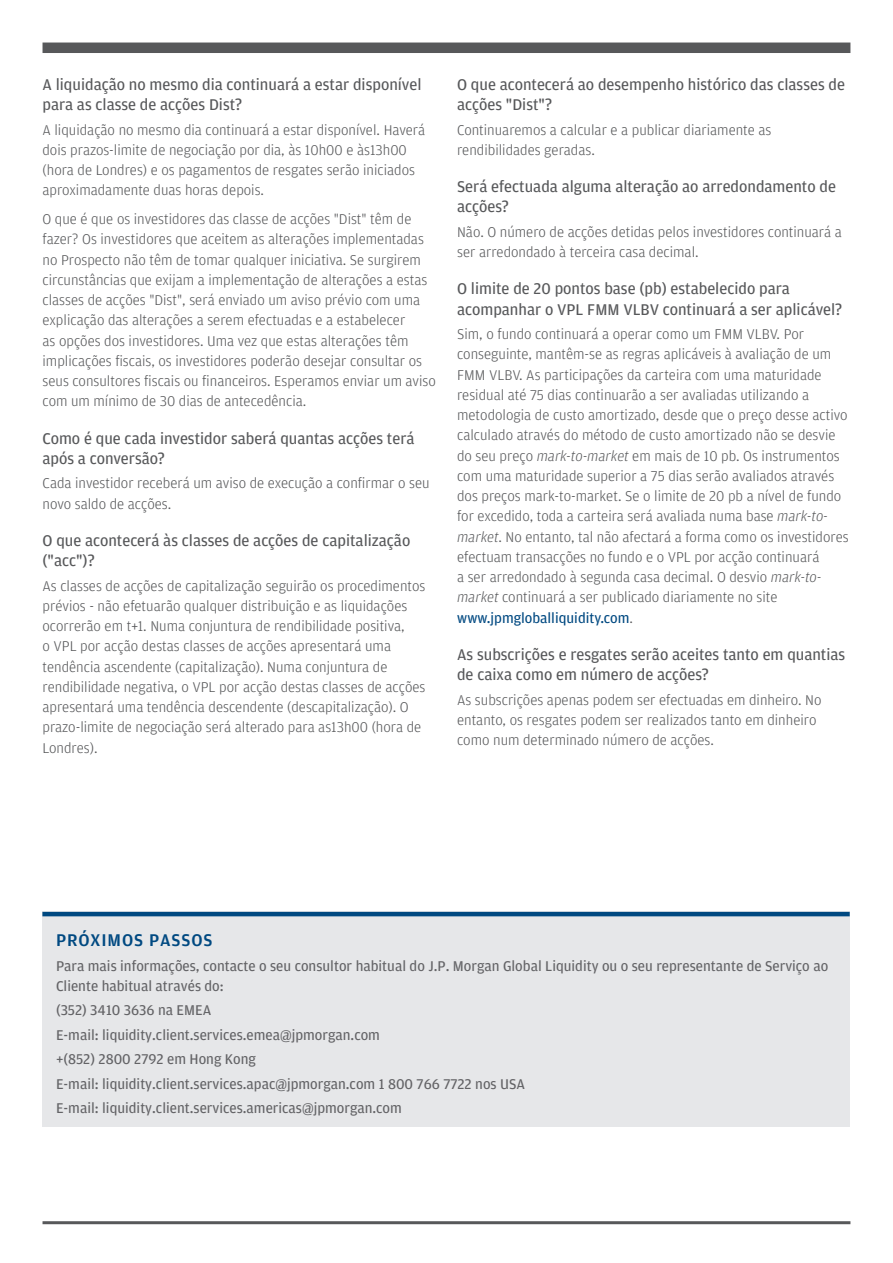
<style>
.page{position:relative;width:893px;height:1263px;background:#fff}
.page>*{position:absolute;margin:0;border:0;box-sizing:border-box;transform-origin:0 0}
.Next_Steps_Title{font:500 18px "Amplitude";letter-spacing:.05em;color:#004981}
.subhead{font:16.5px/20.2px "Amplitude";color:#57585a}
.Body_copy{font:300 15px/20.2px "Amplitude";color:#57585a}
.Next_Steps_Body_Copy{font:15px/20.2px "Amplitude";color:#636366}
.s1{font-style:italic}
.s2{font-weight:400;color:#004981}
</style>
<div class="page">
<hr style="left:43px;top:1221px;width:807px;height:3px;background:#57585a">
<div style="left:43px;top:43px;width:807px;height:10px;background:#57585a"></div>
<div style="left:43px;top:911px;width:807px;height:216px;background:#e6e7e9"></div>
<hr style="left:42px;top:912px;width:808px;height:4px;background:#004981">
<p class="subhead" style="left:43px;top:74px;width:380px">A liquidação no mesmo dia continuará a estar disponível para as classe de acções Dist?</p>
<p class="Body_copy" style="left:43px;top:119px;width:384px">A liquidação no mesmo dia continuará a estar disponível. Haverá dois prazos-limite de negociação por dia, às 10h00 e às13h00 (hora de Londres) e os pagamentos de resgates serão iniciados aproximadamente duas horas depois.</p>
<p class="Body_copy" style="left:43px;top:208px;width:395px">O que é que os investidores das classe de acções "Dist" têm de fazer? Os investidores que aceitem as alterações implementadas no Prospecto não têm de tomar qualquer iniciativa. Se surgirem circunstâncias que exijam a implementação de alterações a estas classes de acções "Dist", será enviado um aviso prévio com uma explicação das alterações a serem efectuadas e a estabelecer<br>as opções dos investidores. Uma vez que estas alterações têm implicações fiscais, os investidores poderão desejar consultar os seus consultores fiscais ou financeiros. Esperamos enviar um aviso com um mínimo de 30 dias de antecedência.</p>
<p class="subhead" style="left:43px;top:427px;width:374px">Como é que cada investidor saberá quantas acções terá após a conversão?</p>
<p class="Body_copy" style="left:43px;top:473px;width:389px">Cada investidor receberá um aviso de execução a confirmar o seu novo saldo de acções.</p>
<p class="subhead" style="left:43px;top:530px;width:369px">O que acontecerá às classes de acções de capitalização ("acc")?</p>
<p class="Body_copy" style="left:43px;top:575px;width:384px">As classes de acções de capitalização seguirão os procedimentos prévios - não efetuarão qualquer distribuição e as liquidações ocorrerão em t+1. Numa conjuntura de rendibilidade positiva,<br>o VPL por acção destas classes de acções apresentará uma tendência ascendente (capitalização). Numa conjuntura de rendibilidade negativa, o VPL por acção destas classes de acções apresentará uma tendência descendente (descapitalização). O prazo-limite de negociação será alterado para as13h00 (hora de Londres).</p>
<p class="subhead" style="left:457px;top:74px;width:389px">O que acontecerá ao desempenho histórico das classes de acções "Dist"?</p>
<p class="Body_copy" style="left:457px;top:119px;width:316px">Continuaremos a calcular e a publicar diariamente as rendibilidades geradas.</p>
<p class="subhead" style="left:457px;top:176px;width:380px">Será efectuada alguma alteração ao arredondamento de acções?</p>
<p class="Body_copy" style="left:457px;top:221px;width:386px">Não. O número de acções detidas pelos investidores continuará a ser arredondado à terceira casa decimal.</p>
<p class="subhead" style="left:457px;top:278px;width:387px">O limite de 20 pontos base (pb) estabelecido para acompanhar o VPL FMM VLBV continuará a ser aplicável?</p>
<p class="Body_copy" style="left:457px;top:323px;width:393px">Sim, o fundo continuará a operar como um FMM VLBV. Por conseguinte, mantêm-se as regras aplicáveis à avaliação de um FMM VLBV. As participações da carteira com uma maturidade residual até 75 dias continuarão a ser avaliadas utilizando a metodologia de custo amortizado, desde que o preço desse activo calculado através do método de custo amortizado não se desvie do seu preço <span class="s1">mark-to-market</span> em mais de 10 pb. Os instrumentos com uma maturidade superior a 75 dias serão avaliados através dos preços mark-to-market. Se o limite de 20 pb a nível de fundo for excedido, toda a carteira será avaliada numa base <span class="s1">mark-to&shy;market</span>. No entanto, tal não afectará a forma como os investidores efectuam transacções no fundo e o VPL por acção continuará<br>a ser arredondado à segunda casa decimal. O desvio <span class="s1">mark-to&shy;market</span> continuará a ser publicado diariamente no site <span class="s2">www.jpmgloballiquidity.com</span>.</p>
<p class="subhead" style="left:457px;top:644px;width:390px">As subscrições e resgates serão aceites tanto em quantias de caixa como em número de acções?</p>
<p class="Body_copy" style="left:457px;top:689px;width:366px">As subscrições apenas podem ser efectuadas em dinheiro. No entanto, os resgates podem ser realizados tanto em dinheiro como num determinado número de acções.</p>
<p class="Next_Steps_Title" style="left:56px;top:929px;width:158px">PRÓXIMOS PASSOS</p>
<p class="Next_Steps_Body_Copy" style="left:56px;top:955px;width:774px">Para mais informações, contacte o seu consultor habitual do J.P. Morgan Global Liquidity ou o seu representante de Serviço ao<br>Cliente habitual através do:</p>
<p class="Next_Steps_Body_Copy" style="left:56px;top:1000px;width:157px">(352) 3410 3636 na EMEA</p>
<p class="Next_Steps_Body_Copy" style="left:56px;top:1024px;width:325px">E-mail: liquidity.client.services.emea@jpmorgan.com</p>
<p class="Next_Steps_Body_Copy" style="left:56px;top:1049px;width:201px">+(852) 2800 2792 em Hong Kong</p>
<p class="Next_Steps_Body_Copy" style="left:56px;top:1073px;width:471px">E-mail: liquidity.client.services.apac@jpmorgan.com 1 800 766 7722 nos USA</p>
<p class="Next_Steps_Body_Copy" style="left:56px;top:1098px;width:347px">E-mail: liquidity.client.services.americas@jpmorgan.com</p>
</div>
